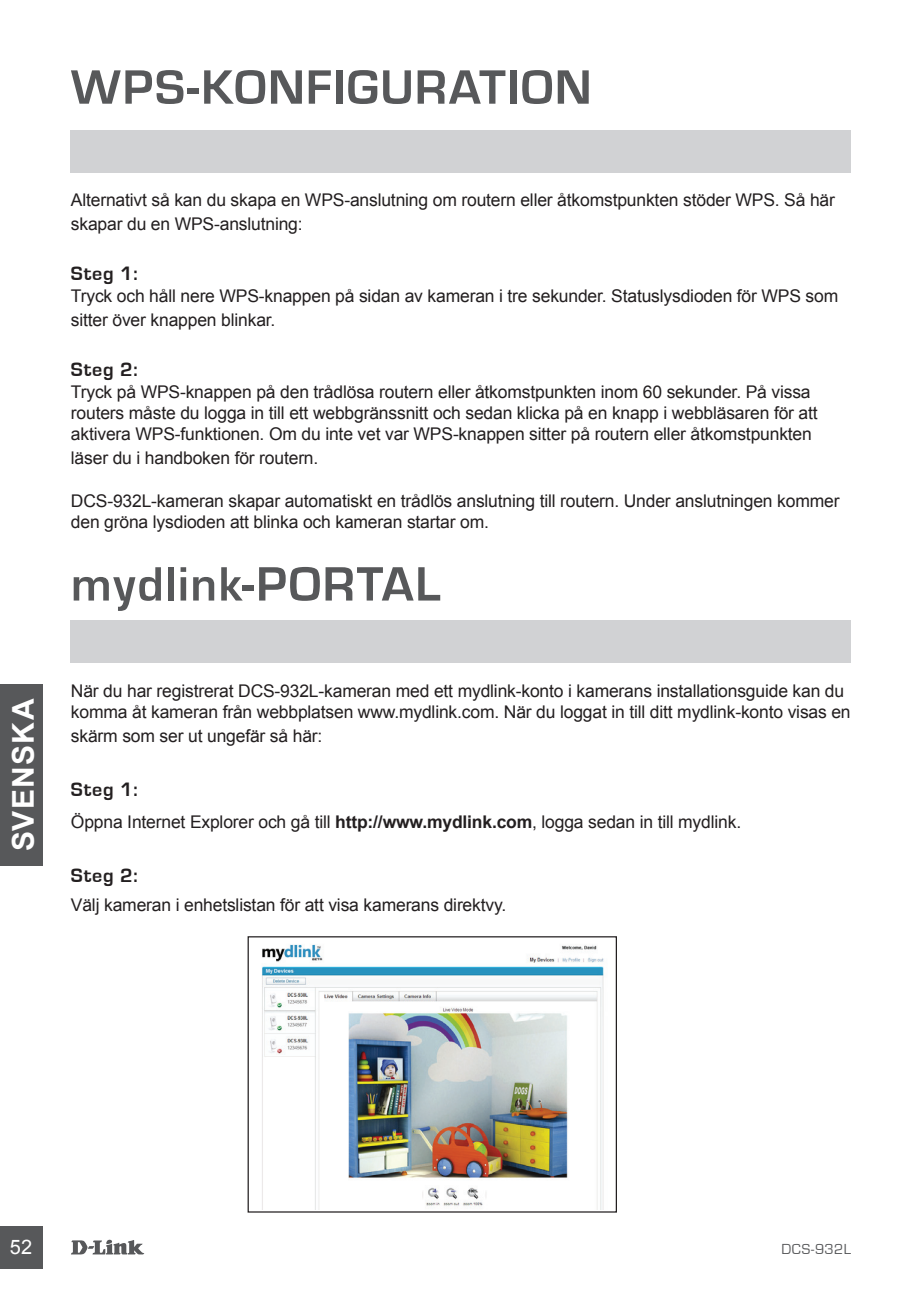
<style>
.page{position:relative;width:922px;height:1297px;background:#fff}
.page>*{position:absolute;margin:0;border:0;box-sizing:border-box;transform-origin:0 0}
.t1{font:700 50px "Eurostile";letter-spacing:.035em;color:#57585a}
.t2{font:700 30px "Arial";letter-spacing:.04em;color:#fff}
.t3{font:700 20px "Eurostile";letter-spacing:.04em;color:#231f20}
.t4{font:20px "Arial";color:#fff}
.t5{font:17.5px/21px "Arial";letter-spacing:-.01em;color:#231f20}
.t6{font:15px "Eurostile";letter-spacing:.03em;color:#57585a}
.s1{font-weight:700}
</style>
<div class="page">
<svg style="left:71px;top:1239px;width:73px;height:15px"></svg>
<div style="left:0;top:1226px;width:43px;height:43px;background:#57585a"></div>
<div style="left:0;top:684px;width:42px;height:182px;background:#57585a"></div>
<img style="left:262px;top:944px;width:342px;height:265px">
<div style="left:247px;top:936px;width:370px;height:276px;border:1px solid #231f20"></div>
<div style="left:71px;top:131px;width:779px;height:42px;background:#d1d2d4"></div>
<div style="left:71px;top:620px;width:779px;height:43px;background:#d1d2d4"></div>
<h1 class="t1" style="left:71px;top:60px;width:161px">WPS-KONFIGU</h1>
<h1 class="t1" style="left:414px;top:60px;width:64px">RATION</h1>
<p class="t5" style="left:71px;top:189px;width:765px;line-height:23.5px">Alternativt så kan du skapa en WPS-anslutning om routern eller åtkomstpunkten stöder WPS. Så här skapar du en WPS-anslutning:</p>
<p class="t3" style="left:71px;top:263px;width:68px">STEG 1:</p>
<p class="t5" style="left:71px;top:285px;width:768px;line-height:23.5px">Tryck och håll nere WPS-knappen på sidan av kameran i tre sekunder. Statuslysdioden för WPS som sitter över knappen blinkar.</p>
<p class="t3" style="left:71px;top:359px;width:68px">STEG 2:</p>
<p class="t5" style="left:71px;top:382px;width:748px">Tryck på WPS-knappen på den trådlösa routern eller åtkomstpunkten inom 60 sekunder. På vissa routers måste du logga in till ett webbgränssnitt och sedan klicka på en knapp i webbläsaren för att aktivera WPS-funktionen. Om du inte vet var WPS-knappen sitter på routern eller åtkomstpunkten</p>
<p class="t5" style="left:71px;top:447px;width:249px">läser du i handboken för routern.</p>
<p class="t5" style="left:71px;top:491px;width:770px">DCS-932L-kameran skapar automatiskt en trådlös anslutning till routern. Under anslutningen kommer den gröna lysdioden att blinka och kameran startar om.</p>
<h2 class="t2" style="left:4px;top:851px;width:154px;rotate:-90deg">SVENSKA</h2>
<h1 class="t1" style="left:71px;top:557px;width:315px">MYDLINK-PORTAL</h1>
<p class="t5" style="left:71px;top:681px;width:781px">När du har registrerat DCS-932L-kameran med ett mydlink-konto i kamerans installationsguide kan du komma åt kameran från webbplatsen www.mydlink.com. När du loggat in till ditt mydlink-konto visas en</p>
<p class="t5" style="left:71px;top:725px;width:253px">skärm som ser ut ungefär så här:</p>
<p class="t3" style="left:71px;top:778px;width:68px">STEG 1:</p>
<p class="t5" style="left:71px;top:811px;width:671px">Öppna Internet Explorer och gå till <span class="s1">http://www.mydlink.com</span>, logga sedan in till mydlink.</p>
<p class="t3" style="left:71px;top:864px;width:68px">STEG 2:</p>
<p class="t5" style="left:71px;top:895px;width:436px">Välj kameran i enhetslistan för att visa kamerans direktvy.</p>
<p class="t4" style="left:10px;top:1234px;width:24px">52</p>
<p class="t6" style="left:781px;top:1241px;width:70px">DCS-932L</p>
</div>
